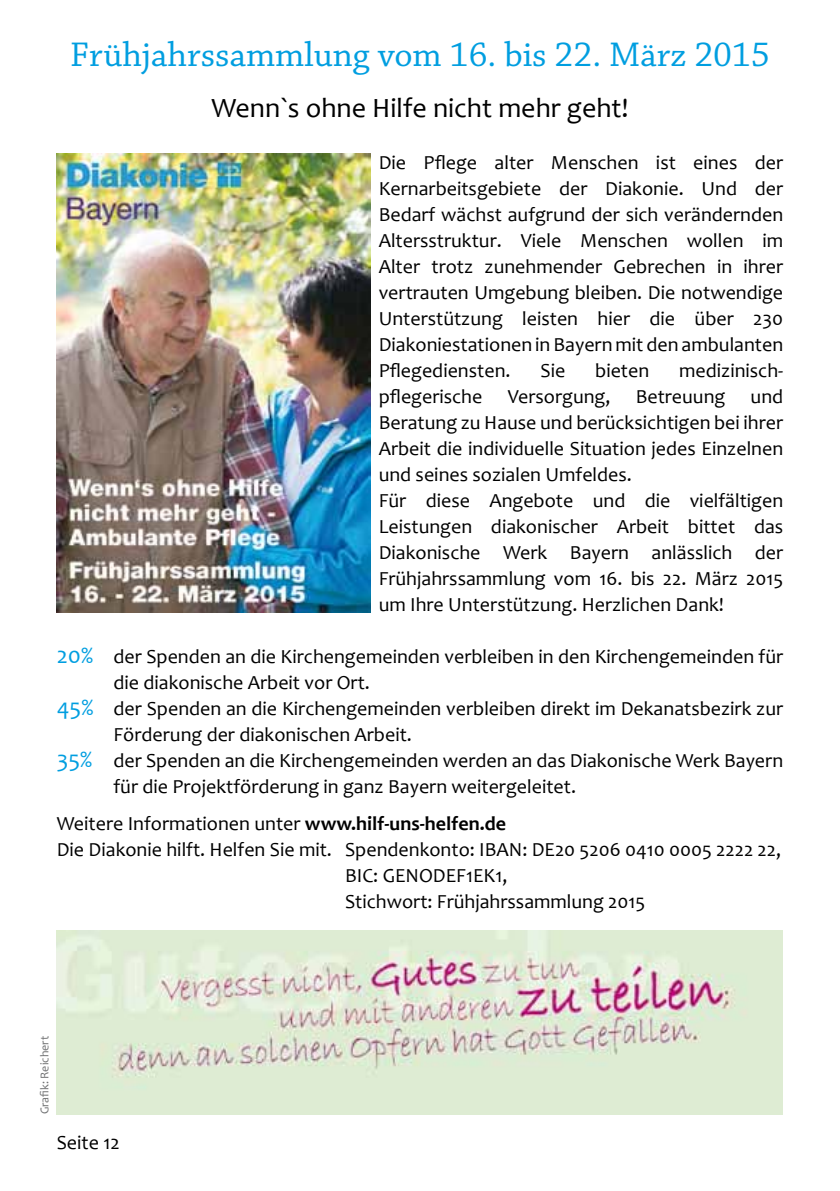
<style>
.page{position:relative;width:840px;height:1191px;background:#fff}
.page>*{position:absolute;margin:0;border:0;box-sizing:border-box;transform-origin:0 0}
.t1{font:36px "Chaparral Pro";color:#009ee0}
.t2{font:28px "Candara";color:#000}
.t3{font:20px/26px "Candara";color:#000;text-align:justify}
.t4{font:12px "Candara";color:#707172}
.s1{font-size:24px;color:#009ee0}
.s2{font-weight:700}
</style>
<div class="page">
<img style="left:57px;top:930px;width:725px;height:184px">
<img style="left:57px;top:153px;width:313px;height:459px">
<h1 class="t1" style="left:70px;top:35px;width:701px">Frühjahrssammlung vom 16. bis 22. März 2015</h1>
<h2 class="t2" style="left:211px;top:90px;width:418px">Wenn`s ohne Hilfe nicht mehr geht!</h2>
<p class="t3" style="left:378px;top:149px;width:406px">Die Pflege alter Menschen ist eines der Kernarbeitsgebiete der Diakonie. Und der Bedarf wächst aufgrund der sich verändernden Altersstruktur. Viele Menschen wollen im Alter trotz zunehmender Gebrechen in ihrer vertrauten Umgebung bleiben. Die notwendige Unterstützung leisten hier die über 230<br>Diakoniestationen in Bayern mit den ambulanten Pflegediensten.</p>
<p class="t3" style="left:540px;top:357px;width:26px">Sie</p>
<p class="t3" style="left:595px;top:357px;width:56px">bieten</p>
<p class="t3" style="left:678px;top:357px;width:105px">medizinisch-</p>
<p class="t3" style="left:378px;top:383px;width:105px">pflegerische</p>
<p class="t3" style="left:507px;top:383px;width:104px">Versorgung,</p>
<p class="t3" style="left:635px;top:383px;width:91px">Betreuung</p>
<p class="t3" style="left:378px;top:383px;width:406px;text-align:left;text-indent:372px">und Beratung zu Hause und berücksichtigen bei ihrer Arbeit die individuelle Situation jedes Einzelnen und seines sozialen Umfeldes.<br>Für diese Angebote und die vielfältigen Leistungen diakonischer Arbeit bittet das Diakonische Werk Bayern anlässlich der Frühjahrssammlung vom 16. bis 22. März 2015 um Ihre Unterstützung. Herzlichen Dank!</p>
<p class="t3" style="left:57px;top:643px;width:727px"><span class="s1">20%</span> der Spenden an die Kirchengemeinden verbleiben in den Kirchengemeinden für</p>
<p class="t3" style="left:113px;top:669px;width:258px">die diakonische Arbeit vor Ort.</p>
<p class="t3" style="left:57px;top:695px;width:727px"><span class="s1">45%</span> der Spenden an die Kirchengemeinden verbleiben direkt im Dekanatsbezirk zur</p>
<p class="t3" style="left:113px;top:721px;width:300px">Förderung der diakonischen Arbeit.</p>
<p class="t3" style="left:57px;top:747px;width:727px"><span class="s1">35%</span> der Spenden an die Kirchengemeinden werden an das Diakonische Werk Bayern</p>
<p class="t3" style="left:113px;top:773px;width:464px">für die Projektförderung in ganz Bayern weitergeleitet.</p>
<p class="t3" style="left:57px;top:810px;width:450px">Weitere Informationen unter <span class="s2">www.hilf-uns-helfen.de</span></p>
<p class="t3" style="left:57px;top:836px;width:725px">Die Diakonie hilft. Helfen Sie mit. Spendenkonto: IBAN: DE20 5206 0410 0005 2222 22,</p>
<p class="t3" style="left:345px;top:862px;width:164px">BIC: GENODEF1EK1,</p>
<p class="t3" style="left:345px;top:888px;width:301px">Stichwort: Frühjahrssammlung 2015</p>
<p class="t4" style="left:37px;top:1114px;width:80px;rotate:-90deg">Grafik: Reichert</p>
<p class="t3" style="left:57px;top:1129px;width:64px">Seite 12</p>
</div>
